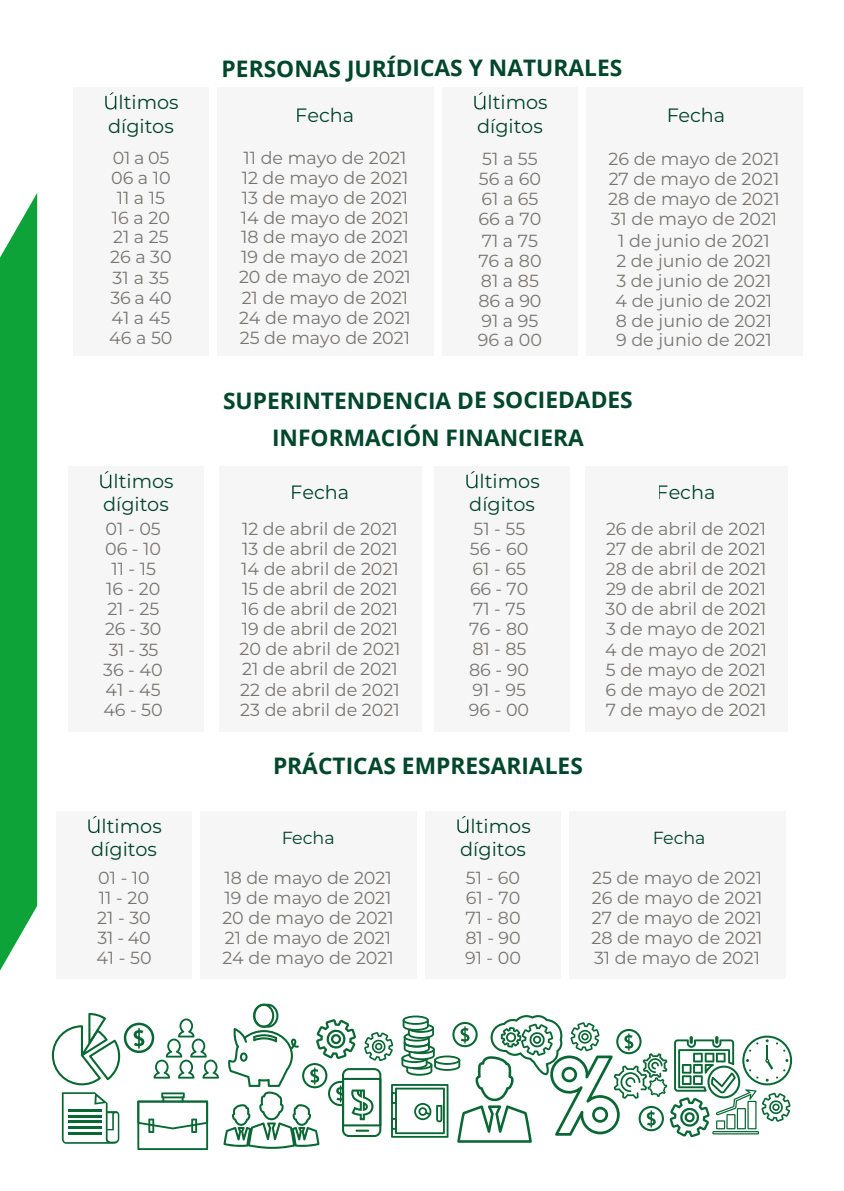
<style>
.page{position:relative;width:844px;height:1191px;background:#fff}
.page>*{position:absolute;margin:0;border:0;box-sizing:border-box;transform-origin:0 0}
.t1{font:700 22.75px/37.3px "Open Sans";color:#00472c;text-align:center}
.t2{font:19.25px/23.1px "Montserrat";color:#00472c;text-align:center}
.t3{font:17.5px/20.1px "Montserrat";color:#787572}
.t4{font:17.5px "Montserrat";letter-spacing:-.005em;color:#00472c}
</style>
<div class="page">
<svg style="left:0;top:193px;width:37px;height:777px;background:#20aa49"></svg>
<div style="left:216px;top:87px;width:217px;height:268px;background:#f6f6f6"></div>
<div style="left:73px;top:87px;width:135px;height:268px;background:#f6f6f6"></div>
<svg style="left:105px;top:92px;width:11px;height:17px"></svg>
<div style="left:585px;top:87px;width:217px;height:268px;background:#f6f6f6"></div>
<div style="left:442px;top:87px;width:135px;height:268px;background:#f6f6f6"></div>
<svg style="left:474px;top:92px;width:11px;height:17px"></svg>
<div style="left:434px;top:467px;width:135px;height:265px;background:#f6f6f6"></div>
<div style="left:218px;top:467px;width:203px;height:265px;background:#f6f6f6"></div>
<div style="left:68px;top:467px;width:135px;height:265px;background:#f6f6f6"></div>
<svg style="left:100px;top:471px;width:11px;height:17px"></svg>
<div style="left:584px;top:467px;width:203px;height:265px;background:#f6f6f6"></div>
<svg style="left:466px;top:471px;width:11px;height:17px"></svg>
<div style="left:200px;top:811px;width:216px;height:167px;background:#f6f6f6"></div>
<div style="left:56px;top:811px;width:135px;height:167px;background:#f6f6f6"></div>
<svg style="left:88px;top:816px;width:11px;height:17px"></svg>
<div style="left:568px;top:811px;width:217px;height:167px;background:#f6f6f6"></div>
<div style="left:425px;top:811px;width:135px;height:167px;background:#f6f6f6"></div>
<svg style="left:457px;top:816px;width:11px;height:17px"></svg>
<svg style="left:52px;top:1003px;width:739px;height:147px"></svg>
<h1 class="t1" style="left:221px;top:49px;width:402px">PERSONAS JURÍDICAS Y NATURALES</h1>
<p class="t2" style="left:108px;top:90px;width:72px">ltimos dígitos</p>
<p class="t3" style="left:111px;top:147px;width:61px;text-align:center">01 a 05<br>06 a 10<br>11 a 15<br>16 a 20</p>
<p class="t3" style="left:241px;top:147px;width:170px">11 de mayo de 2021<br>12 de mayo de 2021<br>13 de mayo de 2021<br>14 de mayo de 2021</p>
<p class="t2" style="left:477px;top:90px;width:72px">ltimos dígitos</p>
<p class="t2" style="left:295px;top:103px;width:60px">Fecha</p>
<p class="t2" style="left:666px;top:103px;width:60px">Fecha</p>
<p class="t3" style="left:478px;top:148px;width:64px">51 a 55<br>56 a 60<br>61 a 65<br>66 a 70</p>
<p class="t3" style="left:608px;top:148px;width:173px;text-align:justify">26 de mayo de 2021<br>27 de mayo de 2021<br>28 de mayo de 2021<br>31 de mayo de 2021</p>
<p class="t3" style="left:478px;top:230px;width:65px">71 a 75<br>76 a 80<br>81 a 85<br>86 a 90<br>91 a 95</p>
<p class="t3" style="left:615px;top:230px;width:158px">1 de junio de 2021<br>2 de junio de 2021<br>3 de junio de 2021<br>4 de junio de 2021<br>8 de junio de 2021</p>
<p class="t3" style="left:110px;top:226px;width:63px">21 a 25<br>26 a 30<br>31 a 35<br>36 a 40<br>41 a 45</p>
<p class="t3" style="left:239px;top:226px;width:173px">18 de mayo de 2021<br>19 de mayo de 2021<br>20 de mayo de 2021<br>21 de mayo de 2021<br>24 de mayo de 2021</p>
<p class="t3" style="left:109px;top:327px;width:65px">46 a 50</p>
<p class="t3" style="left:240px;top:327px;width:172px">25 de mayo de 2021</p>
<p class="t3" style="left:478px;top:329px;width:65px">96 a 00</p>
<p class="t3" style="left:616px;top:329px;width:157px">9 de junio de 2021</p>
<h1 class="t1" style="left:223px;top:381px;width:411px">SUPERINTENDENCIA DE SOCIEDADES<br>INFORMACIÓN FINANCIERA</h1>
<p class="t2" style="left:103px;top:469px;width:72px">ltimos dígitos</p>
<p class="t3" style="left:103px;top:518px;width:61px;text-align:center">01 - 05<br>06 - 10<br>11 - 15<br>16 - 20<br>21 - 25<br>26 - 30<br>31 - 35<br>36 - 40<br>41 - 45<br>46 - 50</p>
<p class="t3" style="left:468px;top:518px;width:62px">51 - 55<br>56 - 60<br>61 - 65<br>66 - 70<br>71 - 75<br>76 - 80<br>81 - 85<br>86 - 90<br>91 - 95<br>96 - 00</p>
<p class="t2" style="left:290px;top:480px;width:60px">Fecha</p>
<p class="t2" style="left:469px;top:469px;width:72px">ltimos dígitos</p>
<p class="t3" style="left:239px;top:518px;width:162px">12 de abril de 2021<br>13 de abril de 2021<br>14 de abril de 2021<br>15 de abril de 2021<br>16 de abril de 2021<br>19 de abril de 2021<br>20 de abril de 2021<br>21 de abril de 2021<br>22 de abril de 2021<br>23 de abril de 2021</p>
<h1 class="t1" style="left:273px;top:746px;width:311px">PRÁCTICAS EMPRESARIALES</h1>
<p class="t2" style="left:656px;top:480px;width:60px">Fecha</p>
<p class="t3" style="left:605px;top:518px;width:163px;text-align:justify">26 de abril de 2021<br>27 de abril de 2021<br>28 de abril de 2021<br>29 de abril de 2021<br>30 de abril de 2021<br>3 de mayo de 2021<br>4 de mayo de 2021<br>5 de mayo de 2021<br>6 de mayo de 2021<br>7 de mayo de 2021</p>
<p class="t2" style="left:91px;top:814px;width:72px">ltimos dígitos</p>
<p class="t3" style="left:96px;top:866px;width:57px">01 - 10<br>11 - 20<br>21 - 30<br>31 - 40<br>41 - 50</p>
<p class="t3" style="left:222px;top:866px;width:173px">18 de mayo de 2021<br>19 de mayo de 2021<br>20 de mayo de 2021<br>21 de mayo de 2021<br>24 de mayo de 2021</p>
<p class="t4" style="left:281px;top:825px;width:55px">Fecha</p>
<p class="t2" style="left:460px;top:814px;width:72px">ltimos dígitos</p>
<p class="t3" style="left:465px;top:866px;width:57px;text-align:justify">51 - 60<br>61 - 70<br>71 - 80<br>81 - 90<br>91 - 00</p>
<p class="t3" style="left:591px;top:866px;width:172px;text-align:justify">25 de mayo de 2021<br>26 de mayo de 2021<br>27 de mayo de 2021<br>28 de mayo de 2021<br>31 de mayo de 2021</p>
<p class="t4" style="left:652px;top:825px;width:55px">Fecha</p>
</div>
